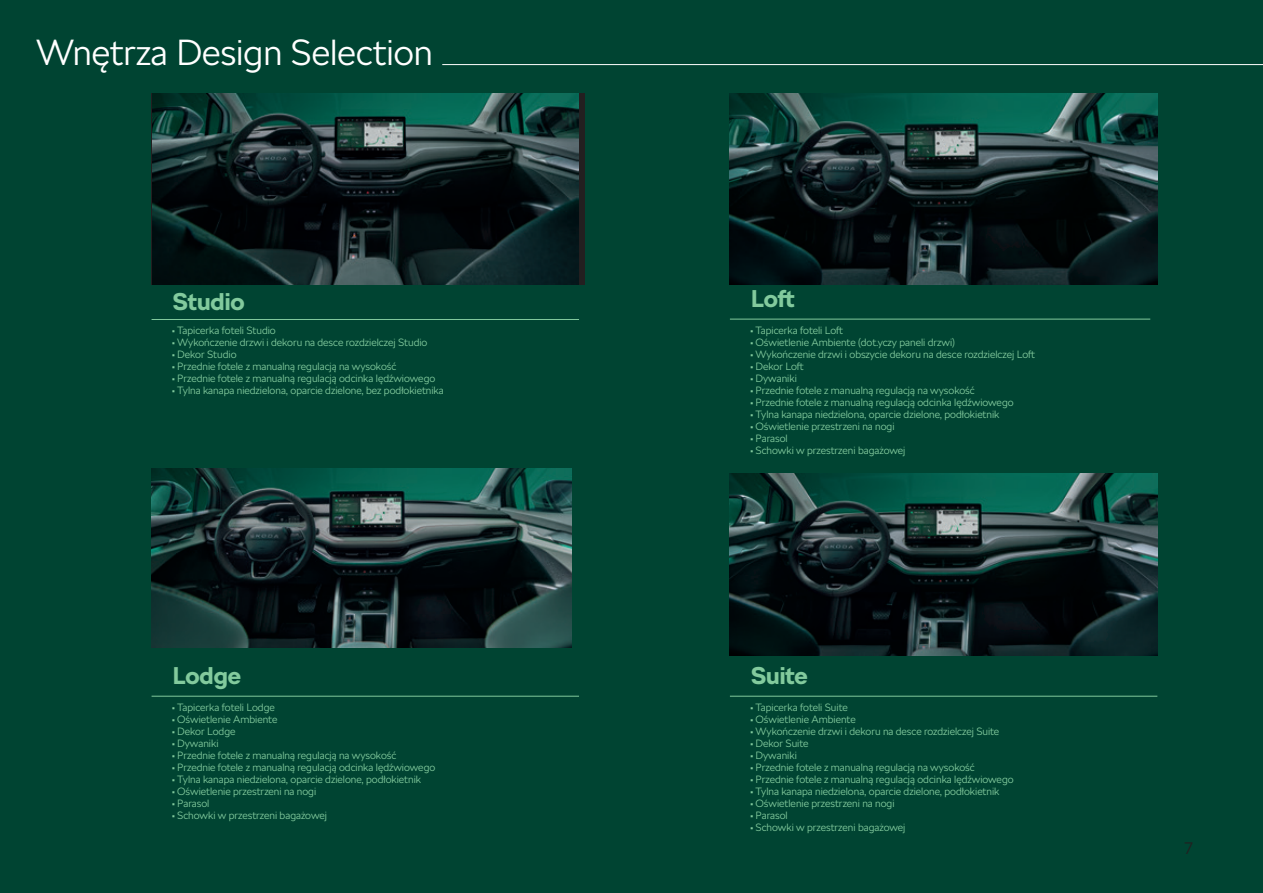
<style>
.page{position:relative;width:1263px;height:893px;background:#004432}
.page>*{position:absolute;margin:0;border:0;box-sizing:border-box;transform-origin:0 0}
.t1{font:300 36px "SKODA Next";color:#fff}
.t2{font:700 24px "SKODA Next";color:#82ca9d}
.t3{font:300 16.5px "SKODA Next";color:#231f20}
.t4{font:300 10.5px "SKODA Next";color:#82ca9d}
.s1{font-weight:700}
</style>
<div class="page">
<hr style="left:442px;top:64px;width:821px;height:1px;background:#fff">
<hr style="left:730px;top:319px;width:420px;height:1px;background:#82ca9d">
<hr style="left:730px;top:696px;width:427px;height:1px;background:#82ca9d">
<img style="left:153px;top:94px;width:425px;height:191px">
<img style="left:152px;top:468px;width:420px;height:180px">
<img style="left:730px;top:94px;width:427px;height:191px">
<img style="left:730px;top:473px;width:427px;height:182px">
<hr style="left:152px;top:319px;width:427px;height:1px;background:#82ca9d">
<hr style="left:152px;top:696px;width:427px;height:1px;background:#82ca9d">
<h1 class="t1" style="left:36px;top:31px;width:398px">Wnętrza Design Selection</h1>
<h2 class="t2" style="left:173px;top:287px;width:74px">Studio</h2>
<h2 class="t2" style="left:751px;top:284px;width:45px">Loft</h2>
<p class="t4" style="left:172px;top:324px;width:105px"><span class="s1">•</span> Tapicerka foteli Studio</p>
<p class="t4" style="left:172px;top:336px;width:257px"><span class="s1">•</span> Wykończenie drzwi i dekoru na desce rozdzielczej Studio</p>
<p class="t4" style="left:172px;top:348px;width:66px"><span class="s1">•</span> Dekor Studio</p>
<p class="t4" style="left:172px;top:360px;width:226px"><span class="s1">•</span> Przednie fotele z manualną regulacją na wysokość</p>
<p class="t4" style="left:172px;top:372px;width:265px"><span class="s1">•</span> Przednie fotele z manualną regulacją odcinka lędźwiowego</p>
<p class="t4" style="left:172px;top:384px;width:273px"><span class="s1">•</span> Tylna kanapa niedzielona, oparcie dzielone, bez podłokietnika</p>
<p class="t4" style="left:750px;top:324px;width:94px"><span class="s1">•</span> Tapicerka foteli Loft</p>
<p class="t4" style="left:750px;top:336px;width:206px"><span class="s1">•</span> Oświetlenie Ambiente (dot.yczy paneli drzwi)</p>
<p class="t4" style="left:750px;top:348px;width:286px"><span class="s1">•</span> Wykończenie drzwi i obszycie dekoru na desce rozdzielczej Loft</p>
<p class="t4" style="left:750px;top:360px;width:55px"><span class="s1">•</span> Dekor Loft</p>
<p class="t4" style="left:750px;top:372px;width:48px"><span class="s1">•</span> Dywaniki</p>
<p class="t4" style="left:750px;top:384px;width:226px"><span class="s1">•</span> Przednie fotele z manualną regulacją na wysokość</p>
<p class="t4" style="left:750px;top:396px;width:265px"><span class="s1">•</span> Przednie fotele z manualną regulacją odcinka lędźwiowego</p>
<p class="t4" style="left:750px;top:408px;width:251px"><span class="s1">•</span> Tylna kanapa niedzielona, oparcie dzielone, podłokietnik</p>
<p class="t4" style="left:750px;top:420px;width:146px"><span class="s1">•</span> Oświetlenie przestrzeni na nogi</p>
<p class="t4" style="left:750px;top:432px;width:39px"><span class="s1">•</span> Parasol</p>
<p class="t4" style="left:750px;top:444px;width:156px"><span class="s1">•</span> Schowki w przestrzeni bagażowej</p>
<h2 class="t2" style="left:173px;top:661px;width:70px">Lodge</h2>
<h2 class="t2" style="left:751px;top:661px;width:58px">Suite</h2>
<p class="t4" style="left:172px;top:701px;width:104px"><span class="s1">•</span> Tapicerka foteli Lodge</p>
<p class="t4" style="left:172px;top:713px;width:107px"><span class="s1">•</span> Oświetlenie Ambiente</p>
<p class="t4" style="left:172px;top:725px;width:65px"><span class="s1">•</span> Dekor Lodge</p>
<p class="t4" style="left:172px;top:737px;width:48px"><span class="s1">•</span> Dywaniki</p>
<p class="t4" style="left:172px;top:749px;width:226px"><span class="s1">•</span> Przednie fotele z manualną regulacją na wysokość</p>
<p class="t4" style="left:172px;top:761px;width:265px"><span class="s1">•</span> Przednie fotele z manualną regulacją odcinka lędźwiowego</p>
<p class="t4" style="left:172px;top:773px;width:251px"><span class="s1">•</span> Tylna kanapa niedzielona, oparcie dzielone, podłokietnik</p>
<p class="t4" style="left:172px;top:785px;width:146px"><span class="s1">•</span> Oświetlenie przestrzeni na nogi</p>
<p class="t4" style="left:172px;top:797px;width:39px"><span class="s1">•</span> Parasol</p>
<p class="t4" style="left:172px;top:809px;width:156px"><span class="s1">•</span> Schowki w przestrzeni bagażowej</p>
<p class="t4" style="left:750px;top:701px;width:99px"><span class="s1">•</span> Tapicerka foteli Suite</p>
<p class="t4" style="left:750px;top:713px;width:107px"><span class="s1">•</span> Oświetlenie Ambiente</p>
<p class="t4" style="left:750px;top:725px;width:250px"><span class="s1">•</span> Wykończenie drzwi i dekoru na desce rozdzielczej Suite</p>
<p class="t4" style="left:750px;top:737px;width:60px"><span class="s1">•</span> Dekor Suite</p>
<p class="t4" style="left:750px;top:749px;width:48px"><span class="s1">•</span> Dywaniki</p>
<p class="t4" style="left:750px;top:761px;width:226px"><span class="s1">•</span> Przednie fotele z manualną regulacją na wysokość</p>
<p class="t4" style="left:750px;top:773px;width:265px"><span class="s1">•</span> Przednie fotele z manualną regulacją odcinka lędźwiowego</p>
<p class="t4" style="left:750px;top:785px;width:251px"><span class="s1">•</span> Tylna kanapa niedzielona, oparcie dzielone, podłokietnik</p>
<p class="t4" style="left:750px;top:797px;width:146px"><span class="s1">•</span> Oświetlenie przestrzeni na nogi</p>
<p class="t4" style="left:750px;top:809px;width:39px"><span class="s1">•</span> Parasol</p>
<p class="t4" style="left:750px;top:821px;width:156px"><span class="s1">•</span> Schowki w przestrzeni bagażowej</p>
<h3 class="t3" style="left:1184px;top:839px;width:10px">7</h3>
</div>
